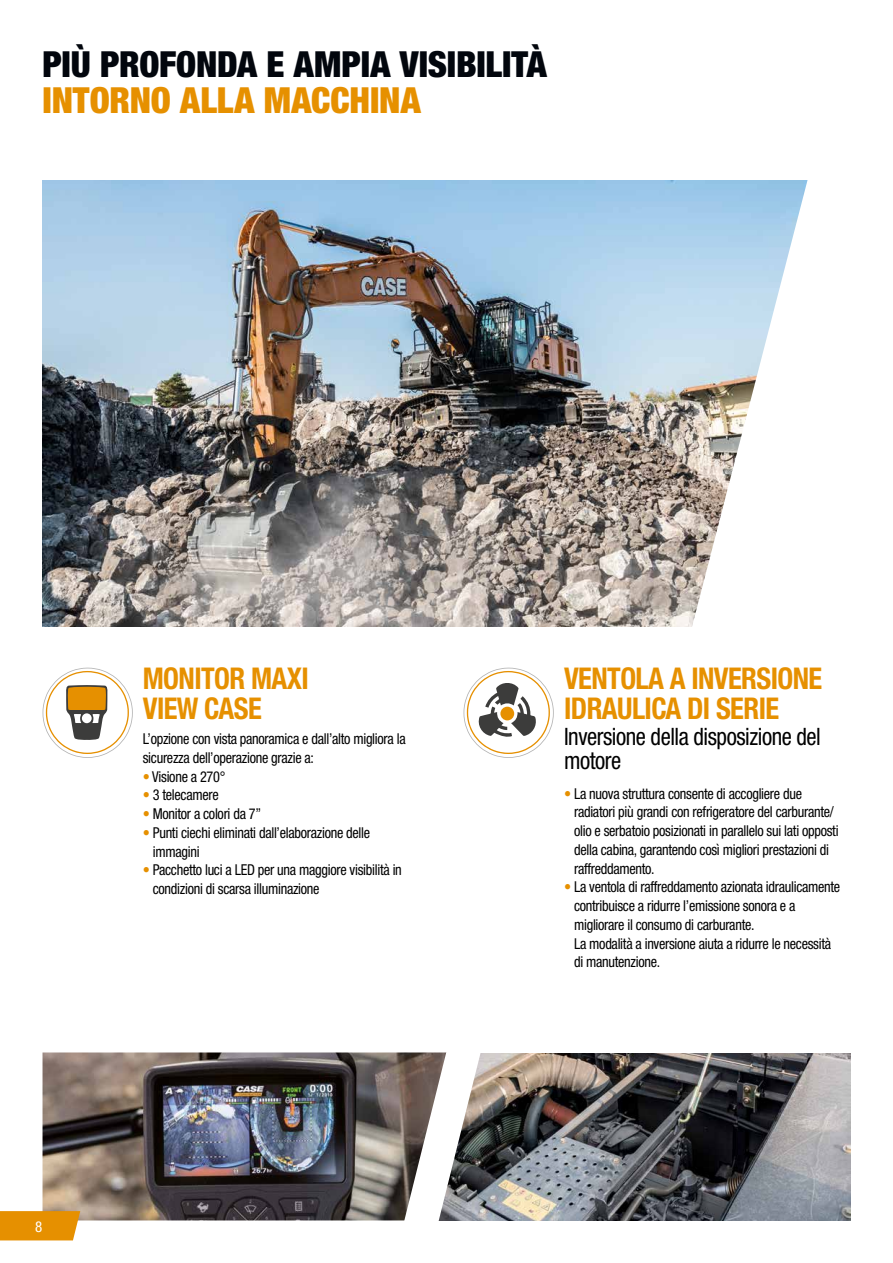
<style>
.page{position:relative;width:893px;height:1263px;background:#fff}
.page>*{position:absolute;margin:0;border:0;box-sizing:border-box;transform-origin:0 0}
.t1{font:900 condensed 36px "Helvetica Neue LT Pro";letter-spacing:-.005em;color:#02060d}
.t2{font:900 condensed 36px "Helvetica Neue LT Pro";letter-spacing:-.005em;color:#e69000}
.t3{font:700 condensed 30px/30px "Helvetica Neue LT Pro";letter-spacing:-.02em;color:#e69000;scale:.95 1}
.t4{font:condensed 24px/24px "Helvetica Neue LT Pro";letter-spacing:-.02em;color:#000;scale:.95 1}
.t5{font:condensed 15px/18.8px "Helvetica Neue LT Pro";letter-spacing:-.02em;color:#000;scale:.95 1}
.t6{font:condensed 15px "Helvetica Neue LT Pro";color:#fff}
.s1{color:#e69000}
</style>
<div class="page">
<img style="left:43px;top:180px;width:643px;height:447px">
<img style="left:483px;top:1053px;width:367px;height:168px">
<svg style="left:686px;top:180px;width:122px;height:447px"></svg>
<img style="left:43px;top:1052px;width:359px;height:168px">
<svg style="left:402px;top:1052px;width:81px;height:169px"></svg>
<svg style="left:0;top:1211px;width:80px;height:29px;background:#e6940a"></svg>
<svg style="left:43px;top:668px;width:90px;height:90px"></svg>
<svg style="left:463px;top:668px;width:91px;height:90px"></svg>
<div style="left:500px;top:707px;width:14px;height:13px;background:#e69000;border-radius:50%"></div>
<h1 class="t1" style="left:43px;top:42px;width:506px">PIÙ PROFONDA E AMPIA VISIBILITÀ</h1>
<h1 class="t2" style="left:43px;top:78px;width:380px">INTORNO ALLA MACCHINA</h1>
<h2 class="t3" style="left:143px;top:663px;width:176px">MONITOR MAXI<br>VIEW CASE</h2>
<p class="t5" style="left:143px;top:729px;width:278px">L’opzione con vista panoramica e dall’alto migliora la sicurezza dell’operazione grazie a:</p>
<p class="t5" style="left:143px;top:767px;width:88px"><span class="s1">•</span> Visione a 270°</p>
<p class="t5" style="left:143px;top:786px;width:81px"><span class="s1">•</span> 3 telecamere</p>
<p class="t5" style="left:143px;top:804px;width:126px"><span class="s1">•</span> Monitor a colori da 7”</p>
<p class="t5" style="left:153px;top:823px;width:230px;text-indent:-10px"><span class="s1">•</span> Punti ciechi eliminati dall’elaborazione delle immagini</p>
<p class="t5" style="left:153px;top:861px;width:264px;text-indent:-10px"><span class="s1">•</span> Pacchetto luci a LED per una maggiore visibilità in condizioni di scarsa illuminazione</p>
<p class="t6" style="left:35px;top:1218px;width:9px">8</p>
<h2 class="t3" style="left:564px;top:663px;width:273px">VENTOLA A INVERSIONE<br>IDRAULICA DI SERIE</h2>
<h3 class="t4" style="left:564px;top:725px;width:272px">Inversione della disposizione del motore</h3>
<p class="t5" style="left:574px;top:784px;width:280px;text-indent:-10px"><span class="s1">•</span> La nuova struttura consente di accogliere due radiatori più grandi con refrigeratore del carburante/ olio e serbatoio posizionati in parallelo sui lati opposti della cabina, garantendo così migliori prestazioni di raffreddamento.</p>
<p class="t5" style="left:574px;top:878px;width:282px;text-indent:-10px"><span class="s1">•</span> La ventola di raffreddamento azionata idraulicamente contribuisce a ridurre l’emissione sonora e a migliorare il consumo di carburante.<br>La modalità a inversione aiuta a ridurre le necessità di manutenzione.</p>
</div>
